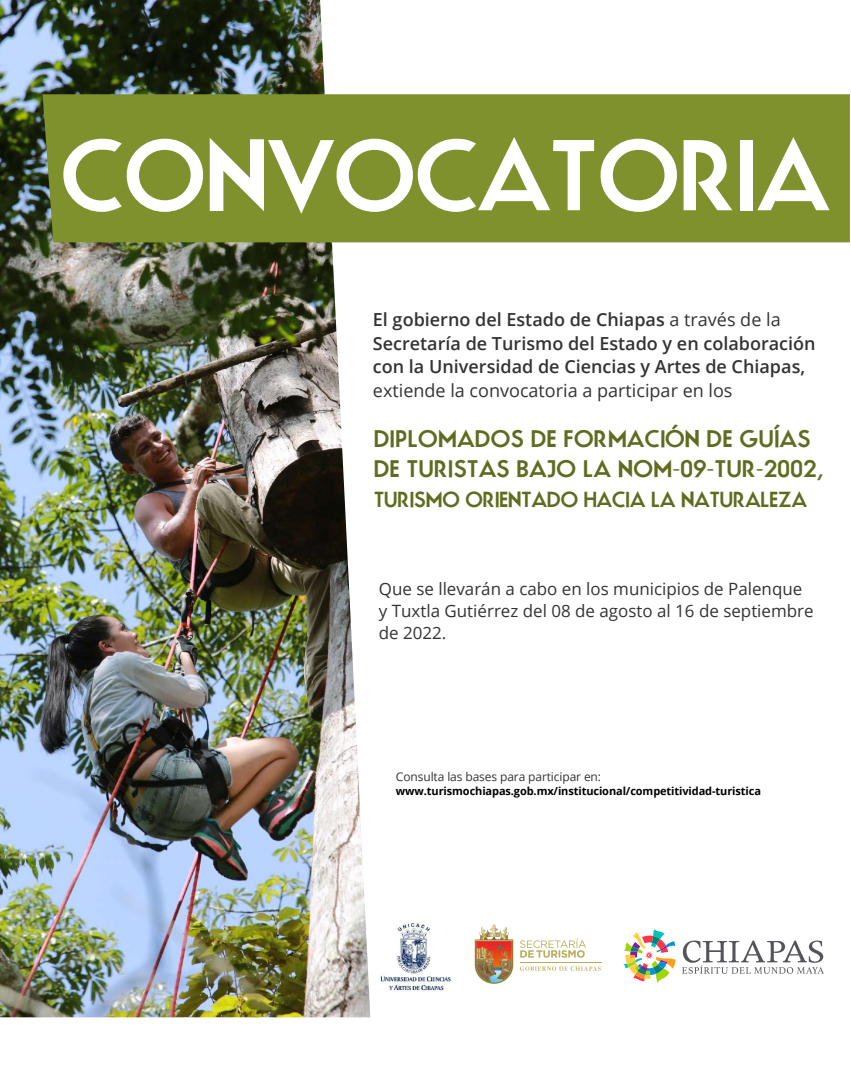
<style>
.page{position:relative;width:851px;height:1078px;background:#fff}
.page>*{position:absolute;margin:0;border:0;box-sizing:border-box;transform-origin:0 0}
.t1{font:700 94.8px "Movement";color:#fff}
.t2{font:700 22.7px/30.1px "Movement";letter-spacing:.02em;color:#606b1f}
.t3{font:700 20.6px "Movement";color:#606b1f}
.t4{font:600 18px/23.6px "Open Sans";color:#333}
.t5{font:18px "Open Sans";color:#333}
.t6{font:16.9px/22.2px "Open Sans";color:#333}
.t7{font:12px "Open Sans";letter-spacing:-.01em;color:#333}
.t8{font:700 11px "Open Sans";letter-spacing:-.01em;color:#000}
.s1{font-weight:400}
</style>
<div class="page">
<img style="left:0;top:0;width:370px;height:1017px">
<div style="left:43px;top:94px;width:806px;height:148px;background:#7e912d"></div>
<hr style="left:520px;top:961px;width:81px;height:1px;background:#bcaa56">
<svg style="left:520px;top:966px;width:80px;height:4px"></svg>
<svg style="left:520px;top:938px;width:66px;height:19px"></svg>
<img style="left:474px;top:924px;width:40px;height:60px">
<svg style="left:682px;top:940px;width:141px;height:33px"></svg>
<svg style="left:623px;top:929px;width:52px;height:53px"></svg>
<img style="left:380px;top:922px;width:71px;height:68px">
<h1 class="t1" style="left:61px;top:115px;width:769px">CONVOCATORIA</h1>
<p class="t4" style="left:373px;top:307px;width:444px">El gobierno del Estado de Chiapas <span class="s1">a través de la<br></span>Secretaría de Turismo del Estado y en colaboración con la Universidad de Ciencias y Artes de Chiapas,</p>
<p class="t5" style="left:373px;top:378px;width:361px">extiende la convocatoria a participar en los</p>
<p class="t2" style="left:374px;top:423px;width:450px">DIPLOMADOS DE FORMACIÓN DE GUÍAS<br>DE TURISTAS BAJO LA NOM-09-TUR-2002,</p>
<p class="t3" style="left:374px;top:486px;width:434px">TURISMO ORIENTADO HACIA LA NATURALEZA</p>
<p class="t6" style="left:379px;top:576px;width:436px">Que se llevarán a cabo en los municipios de Palenque y Tuxtla Gutiérrez del 08 de agosto al 16 de septiembre de 2022.</p>
<p class="t7" style="left:396px;top:768px;width:206px">Consulta las bases para participar en:</p>
<p class="t8" style="left:396px;top:782px;width:366px">www.turismochiapas.gob.mx/institucional/competitividad-turistica</p>
</div>
